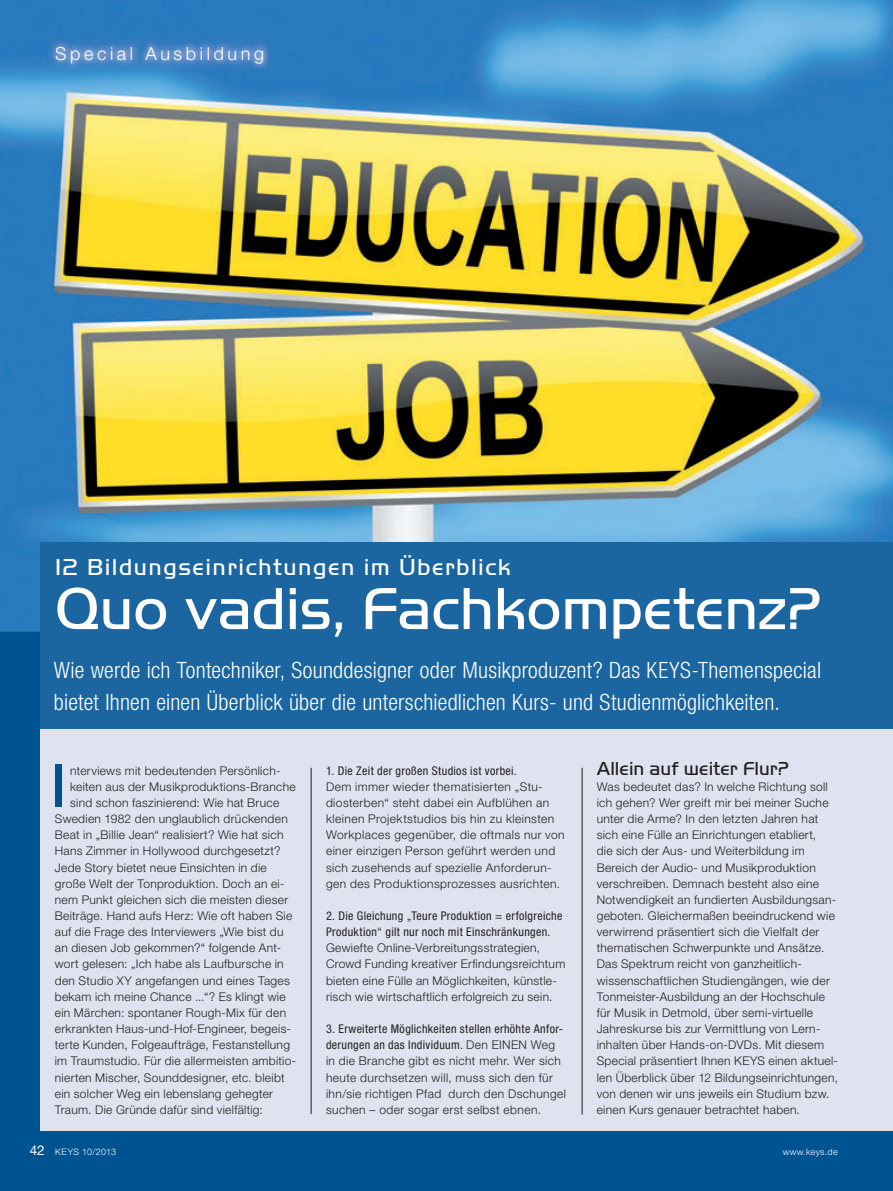
<style>
.page{position:relative;width:893px;height:1191px;background:#005391}
.page>*{position:absolute;margin:0;border:0;box-sizing:border-box;transform-origin:0 0}
.t1{font:63.9px "Handel Got D Ligh";color:#005391}
.t2{font:61.5px "Handel Got D Ligh";letter-spacing:-.005em;color:#fff}
.t3{font:24px "Handel Got D Ligh";letter-spacing:.065em;color:#fff}
.t4{font:300 condensed 22.5px/32.2px "Helvetica Neue LT Std";letter-spacing:.01em;color:#fff}
.t5{font:19.5px "Handel Got D Ligh";color:#231f20}
.t6{font:300 18px "Helvetica Neue LT Std";letter-spacing:.2em;color:#fff}
.t7{font:13.5px "Helvetica Neue LT Std";color:#fff}
.t8{font:300 12px/16.2px "Helvetica Neue LT Std";letter-spacing:.025em;color:#231f20}
.t9{font:condensed 12px/16.2px "Helvetica Neue LT Std";letter-spacing:.025em;color:#231f20}
.t10{font:300 9px "Helvetica Neue LT Std";letter-spacing:.03em;color:#fff}
.s1{font-weight:400;font-stretch:condensed}
</style>
<div class="page">
<div style="left:40px;top:631px;width:853px;height:499px;background:#dee3ef"></div>
<hr style="left:311px;top:767px;width:1px;height:347px;background:#231f20">
<hr style="left:582px;top:767px;width:1px;height:347px;background:#231f20">
<img style="left:0;top:0;width:893px;height:631px">
<div style="left:40px;top:542px;width:853px;height:186px;background:#1b66a0"></div>
<img style="left:47px;top:38px;width:222px;height:32px">
<h3 class="t6" style="left:55px;top:42px;width:210px">Special Ausbildung</h3>
<h3 class="t3" style="left:55px;top:553px;width:457px">12 Bildungseinrichtungen im Überblick</h3>
<h2 class="t2" style="left:55px;top:574px;width:767px">Quo vadis, Fachkompetenz?</h2>
<h3 class="t4" style="left:54px;top:653px;width:769px">Wie werde ich Tontechniker, Sounddesigner oder Musikproduzent? Das KEYS-Themenspecial bietet Ihnen einen Überblick über die unterschiedlichen Kurs- und Studienmöglichkeiten.</h3>
<h1 class="t1" style="left:50px;top:749px;width:17px">I</h1>
<p class="t8" style="left:70px;top:762px;width:212px">nterviews mit bedeutenden Persönlich-</p>
<p class="t8" style="left:70px;top:778px;width:227px">keiten aus der Musikproduktions-Branche</p>
<p class="t8" style="left:70px;top:794px;width:211px">sind schon faszinierend: Wie hat Bruce</p>
<p class="t8" style="left:55px;top:810px;width:234px">Swedien 1982 den unglaublich drückenden</p>
<p class="t8" style="left:55px;top:826px;width:230px">Beat in „Billie Jean“ realisiert? Wie hat sich</p>
<p class="t8" style="left:55px;top:842px;width:227px">Hans Zimmer in Hollywood durchgesetzt?</p>
<p class="t8" style="left:55px;top:859px;width:213px">Jede Story bietet neue Einsichten in die</p>
<p class="t8" style="left:55px;top:875px;width:231px">große Welt der Tonproduktion. Doch an ei-</p>
<p class="t8" style="left:55px;top:891px;width:235px">nem Punkt gleichen sich die meisten dieser</p>
<p class="t8" style="left:55px;top:907px;width:239px">Beiträge. Hand aufs Herz: Wie oft haben Sie</p>
<p class="t8" style="left:55px;top:923px;width:230px">auf die Frage des Interviewers „Wie bist du</p>
<p class="t8" style="left:55px;top:939px;width:228px">an diesen Job gekommen?“ folgende Ant-</p>
<p class="t8" style="left:55px;top:955px;width:230px">wort gelesen: „Ich habe als Laufbursche in</p>
<p class="t8" style="left:55px;top:972px;width:237px">den Studio XY angefangen und eines Tages</p>
<p class="t8" style="left:55px;top:988px;width:232px">bekam ich meine Chance ...“? Es klingt wie</p>
<p class="t8" style="left:55px;top:1004px;width:233px">ein Märchen: spontaner Rough-Mix für den</p>
<p class="t8" style="left:55px;top:1020px;width:238px">erkrankten Haus-und-Hof-Engineer, begeis-</p>
<p class="t8" style="left:55px;top:1036px;width:237px">terte Kunden, Folgeaufträge, Festanstellung</p>
<p class="t8" style="left:55px;top:1052px;width:243px">im Traumstudio. Für die allermeisten ambitio-</p>
<p class="t8" style="left:55px;top:1069px;width:231px">nierten Mischer, Sounddesigner, etc. bleibt</p>
<p class="t8" style="left:55px;top:1085px;width:220px">ein solcher Weg ein lebenslang gehegter</p>
<p class="t8" style="left:55px;top:1101px;width:210px">Traum. Die Gründe dafür sind vielfältig:</p>
<p class="t9" style="left:326px;top:762px;width:192px">1. Die Zeit der großen Studios ist vorbei.</p>
<p class="t8" style="left:326px;top:778px;width:240px">Dem immer wieder thematisierten „Stu&shy;diosterben“ steht dabei ein Aufblühen an kleinen Projektstudios bis hin zu kleinsten Workplaces gegenüber, die oftmals nur von einer einzigen Person geführt werden und sich zusehends auf spezielle Anforderun&shy;gen des Produktionsprozesses ausrichten.</p>
<p class="t9" style="left:326px;top:907px;width:238px">2. Die Gleichung „Teure Produktion = erfolgreiche<br>Produktion“ gilt nur noch mit Einschränkungen.</p>
<p class="t8" style="left:326px;top:939px;width:241px">Gewiefte Online-Verbreitungsstrategien, Crowd Funding kreativer Erfindungsreichtum bieten eine Fülle an Möglichkeiten, künstle&shy;risch wie wirtschaftlich erfolgreich zu sein.</p>
<p class="t8" style="left:326px;top:1020px;width:242px"><span class="s1">3. Erweiterte Möglichkeiten stellen erhöhte Anfor&shy;derungen an das Individuum.</span> Den EINEN Weg in die Branche gibt es nicht mehr. Wer sich heute durchsetzen will, muss sich den für ihn/sie richtigen Pfad durch den Dschungel suchen – oder sogar erst selbst ebnen.</p>
<h3 class="t5" style="left:597px;top:757px;width:194px">Allein auf weiter Flur?</h3>
<p class="t8" style="left:597px;top:778px;width:243px">Was bedeutet das? In welche Richtung soll ich gehen? Wer greift mir bei meiner Suche unter die Arme? In den letzten Jahren hat sich eine Fülle an Einrichtungen etabliert,<br>die sich der Aus- und Weiterbildung im Bereich der Audio- und Musikproduktion verschreiben. Demnach besteht also eine Notwendigkeit an fundierten Ausbildungsan&shy;geboten. Gleichermaßen beeindruckend wie verwirrend präsentiert sich die Vielfalt der thematischen Schwerpunkte und Ansätze.<br>Das Spektrum reicht von ganzheitlich&shy;wissenschaftlichen Studiengängen, wie der Tonmeister-Ausbildung an der Hochschule für Musik in Detmold, über semi-virtuelle Jahreskurse bis zur Vermittlung von Lern&shy;inhalten über Hands-on-DVDs. Mit diesem Special präsentiert Ihnen KEYS einen aktuel&shy;len Überblick über 12 Bildungseinrichtungen, von denen wir uns jeweils ein Studium bzw. einen Kurs genauer betrachtet haben.</p>
<p class="t7" style="left:30px;top:1142px;width:16px">42</p>
<p class="t10" style="left:783px;top:1146px;width:56px">www.keys.de</p>
<p class="t10" style="left:55px;top:1146px;width:62px">KEYS 10/2013</p>
</div>
